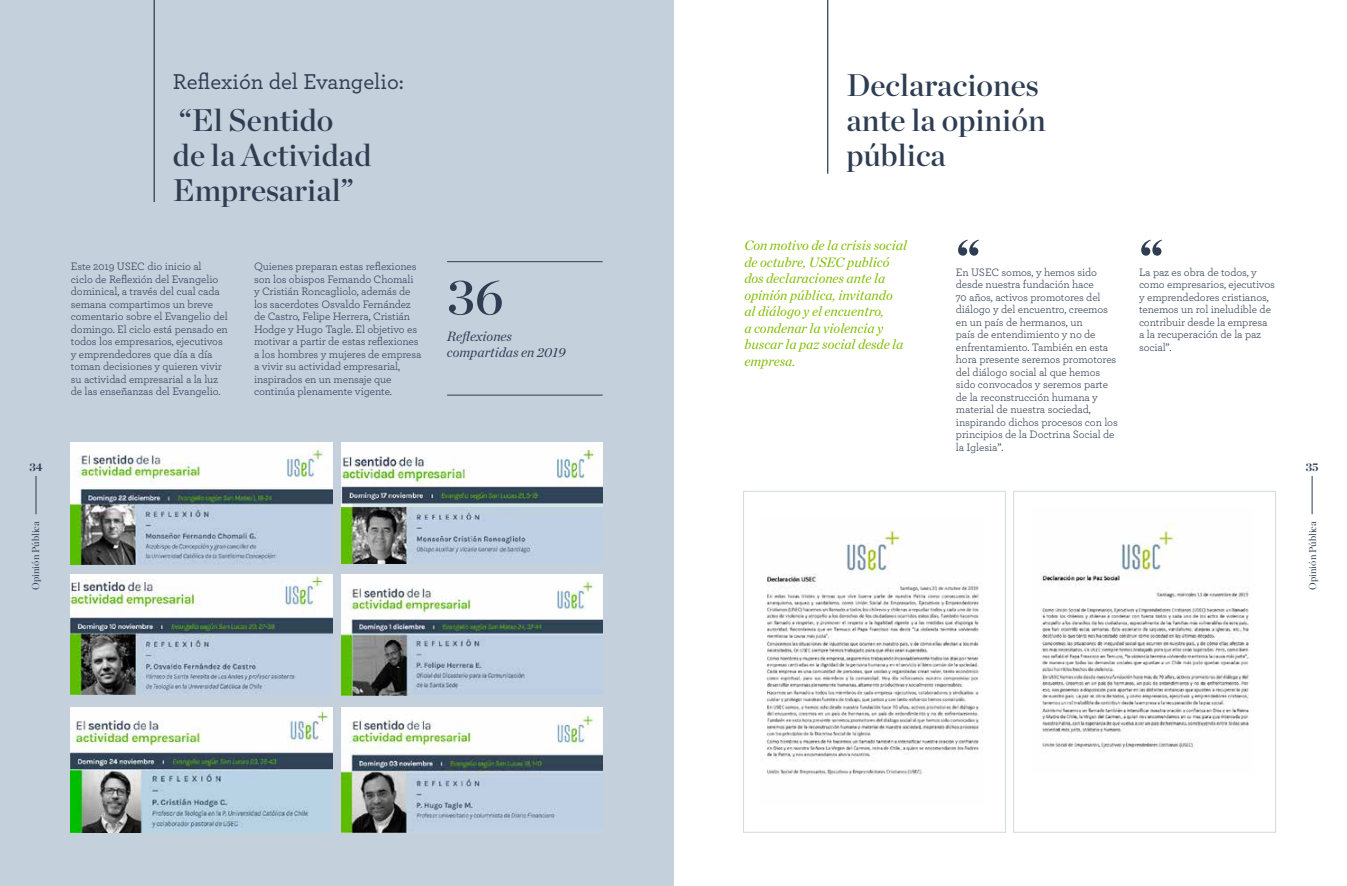
<style>
.page{position:relative;width:1347px;height:886px;background:#fff}
.page>*{position:absolute;margin:0;border:0;box-sizing:border-box;transform-origin:0 0}
.t1{font:50px "Chronicle Display Semi";color:#2e3d52}
.t2{font:900 50px "Chronicle Display";color:#2e3d52}
.t3{font:31.25px/35px "Chronicle Display Semi";color:#2e3d52}
.t4{font:500 22.5px "Archer";color:#2e3d52}
.t5{font:italic 13.75px/16.5px "Chronicle Deck";color:#80bc00}
.t6{font:italic 13.75px/16.5px "Chronicle Deck";color:#2e3d52}
.t7{font:11.25px/12.5px "Archer";letter-spacing:-.01em;color:#2e3d52}
.t8{font:700 11.25px "Chronicle Display";color:#2e3d52}
.t9{font:10px "Chronicle Display";color:#2e3d52}
</style>
<div class="page">
<div style="left:0;top:0;width:673px;height:886px;background:#c5d0dd"></div>
<hr style="left:36px;top:476px;width:1px;height:38px;background:#2e3d52">
<hr style="left:1311px;top:476px;width:1px;height:38px;background:#2e3d52">
<hr style="left:154px;top:0;width:1px;height:202px;background:#2e3d52">
<hr style="left:827px;top:0;width:1px;height:174px;background:#2e3d52">
<hr style="left:447px;top:261px;width:155px;height:1px;background:#2e3d52">
<hr style="left:447px;top:395px;width:155px;height:1px;background:#2e3d52">
<img style="left:341px;top:574px;width:261px;height:121px">
<img style="left:71px;top:574px;width:261px;height:121px">
<img style="left:341px;top:443px;width:261px;height:121px">
<img style="left:71px;top:443px;width:261px;height:121px">
<img style="left:71px;top:708px;width:261px;height:125px">
<img style="left:341px;top:707px;width:262px;height:126px">
<img style="left:766px;top:530px;width:214px;height:246px">
<img style="left:1040px;top:521px;width:210px;height:231px">
<div style="left:743px;top:491px;width:263px;height:342px;border:1px solid #d6dbde"></div>
<div style="left:1013px;top:491px;width:263px;height:342px;border:1px solid #d6dbde"></div>
<h3 class="t4" style="left:173px;top:65px;width:232px">Reflexión del Evangelio:</h3>
<h2 class="t3" style="left:173px;top:100px;width:200px">“El Sentido<br>de la Actividad<br>Empresarial”</h2>
<p class="t7" style="left:71px;top:260px;width:158px">Este 2019 USEC dio inicio al<br>ciclo de Reflexión del Evangelio dominical, a través del cual cada semana compartimos un breve comentario sobre el Evangelio del domingo. El ciclo está pensado en todos los empresarios, ejecutivos y emprendedores que día a día toman decisiones y quieren vivir su actividad empresarial a la luz de las enseñanzas del Evangelio.</p>
<p class="t7" style="left:254px;top:260px;width:169px">Quienes preparan estas reflexiones son los obispos Fernando Chomali y Cristián Roncagliolo, además de los sacerdotes Osvaldo Fernández de Castro, Felipe Herrera, Cristián Hodge y Hugo Tagle. El objetivo es motivar a partir de estas reflexiones a los hombres y mujeres de empresa a vivir su actividad empresarial, inspirados en un mensaje que continúa plenamente vigente.</p>
<h1 class="t1" style="left:447px;top:258px;width:58px">36</h1>
<p class="t6" style="left:447px;top:327px;width:120px">Reflexiones compartidas en 2019</p>
<h2 class="t3" style="left:846px;top:65px;width:201px">Declaraciones ante la opinión pública</h2>
<p class="t5" style="left:744px;top:236px;width:164px">Con motivo de la crisis social de octubre, USEC publicó dos declaraciones ante la opinión pública, invitando al diálogo y el encuentro,<br>a condenar la violencia y buscar la paz social desde la empresa.</p>
<h1 class="t2" style="left:956px;top:217px;width:26px">“</h1>
<h1 class="t2" style="left:1139px;top:217px;width:26px">“</h1>
<p class="t7" style="left:956px;top:265px;width:163px">En USEC somos, y hemos sido desde nuestra fundación hace<br>70 años, activos promotores del diálogo y del encuentro, creemos en un país de hermanos, un<br>país de entendimiento y no de enfrentamiento. También en esta hora presente seremos promotores del diálogo social al que hemos sido convocados y seremos parte de la reconstrucción humana y material de nuestra sociedad, inspirando dichos procesos con los principios de la Doctrina Social de la Iglesia”.</p>
<p class="t7" style="left:1139px;top:265px;width:137px">La paz es obra de todos, y como empresarios, ejecutivos y emprendedores cristianos, tenemos un rol ineludible de contribuir desde la empresa a la recuperación de la paz social”.</p>
<p class="t8" style="left:30px;top:458px;width:15px">34</p>
<p class="t8" style="left:1305px;top:458px;width:14px">35</p>
<p class="t9" style="left:28px;top:590px;width:70px;rotate:-90deg">Opinión Pública</p>
<p class="t9" style="left:1304px;top:590px;width:70px;rotate:-90deg">Opinión Pública</p>
</div>
